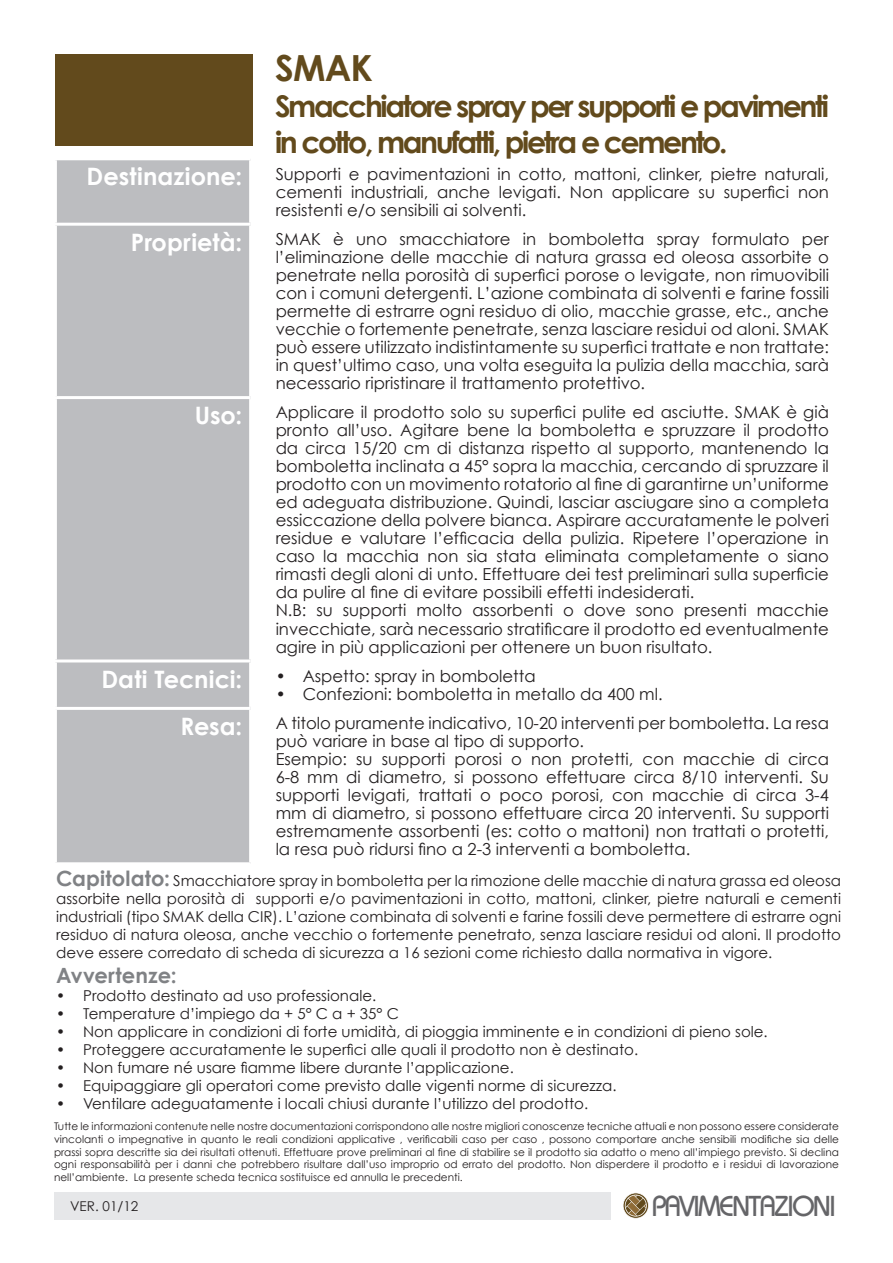
<style>
.page{position:relative;width:893px;height:1263px;background:#fff}
.page>*{position:absolute;margin:0;border:0;box-sizing:border-box;transform-origin:0 0}
.t1{font:700 36px "Century Gothic";color:#624a1c}
.t2{font:700 30px/36px "Century Gothic";letter-spacing:-.08em;color:#624a1c}
.t3{font:500 28.65px "Bauhaus LT";letter-spacing:-.05em;color:#656568}
.Normale{font:700 24px "Century Gothic";letter-spacing:.005em;color:#fff}
.Normale-2{font:700 21px "Century Gothic";color:#808285}
.Normale-3{font:16.5px/18px "Century Gothic";color:#231f20;text-align:justify}
.Normale-4{font:15px/18px "Century Gothic";color:#231f20;text-align:justify}
.t4{font:13.5px "Century Gothic";color:#231f20}
.t5{font:10.5px/12.6px "Century Gothic";color:#231f20;text-align:justify}
.s1{font-weight:700;font-size:21px;color:#808285}
</style>
<div class="page">
<svg style="left:623px;top:1193px;width:26px;height:25px"></svg>
<div style="left:54px;top:1192px;width:556px;height:28px;background:#e6e7e9"></div>
<div style="left:57px;top:160px;width:192px;height:702px;background:#bcbdc0"></div>
<hr style="left:54px;top:223px;width:197px;height:3px;background:#fff">
<hr style="left:54px;top:396px;width:197px;height:3px;background:#fff">
<hr style="left:54px;top:659px;width:197px;height:3px;background:#fff">
<hr style="left:54px;top:707px;width:197px;height:3px;background:#fff">
<div style="left:55px;top:54px;width:198px;height:91px;background:#624a1c"></div>
<p class="t1" style="left:275px;top:45px;width:99px">SMAK</p>
<p class="t2" style="left:275px;top:87px;width:555px">Smacchiatore spray per supporti e pavimenti in cotto, manufatti, pietra e cemento.</p>
<p class="Normale" style="left:87px;top:161px;width:157px">Destinazione:</p>
<p class="Normale-3" style="left:276px;top:164px;width:555px">Supporti e pavimentazioni in cotto, mattoni, clinker, pietre naturali, cementi industriali, anche levigati. Non applicare su superfici non resistenti e/o sensibili ai solventi.</p>
<p class="Normale" style="left:131px;top:227px;width:113px">Proprietà:</p>
<p class="Normale-3" style="left:276px;top:230px;width:555px">SMAK è uno smacchiatore in bomboletta spray formulato per l’eliminazione delle macchie di natura grassa ed oleosa assorbite o penetrate nella porosità di superfici porose o levigate, non rimuovibili con i comuni detergenti. L’azione combinata di solventi e farine fossili permette di estrarre ogni residuo di olio, macchie grasse, etc., anche vecchie o fortemente penetrate, senza lasciare residui od aloni. SMAK può essere utilizzato indistintamente su superfici trattate e non trattate: in quest’ultimo caso, una volta eseguita la pulizia della macchia, sarà necessario ripristinare il trattamento protettivo.</p>
<p class="Normale" style="left:195px;top:400px;width:49px">Uso:</p>
<p class="Normale-3" style="left:276px;top:403px;width:555px">Applicare il prodotto solo su superfici pulite ed asciutte. SMAK è già pronto all’uso. Agitare bene la bomboletta e spruzzare il prodotto da circa 15/20 cm di distanza rispetto al supporto, mantenendo la bomboletta inclinata a 45° sopra la macchia, cercando di spruzzare il prodotto con un movimento rotatorio al fine di garantirne un’uniforme ed adeguata distribuzione. Quindi, lasciar asciugare sino a completa essiccazione della polvere bianca. Aspirare accuratamente le polveri residue e valutare l’efficacia della pulizia. Ripetere l’operazione in caso la macchia non sia stata eliminata completamente o siano rimasti degli aloni di unto. Effettuare dei test preliminari sulla superficie da pulire al fine di evitare possibili effetti indesiderati.</p>
<p class="Normale-3" style="left:276px;top:601px;width:555px">N.B: su supporti molto assorbenti o dove sono presenti macchie invecchiate, sarà necessario stratificare il prodotto ed eventualmente agire in più applicazioni per ottenere un buon risultato.</p>
<p class="Normale" style="left:101px;top:664px;width:142px">Dati Tecnici:</p>
<p class="Normale-3" style="left:276px;top:667px;width:262px">• Aspetto: spray in bomboletta</p>
<p class="Normale-3" style="left:276px;top:685px;width:388px">• Confezioni: bomboletta in metallo da 400 ml.</p>
<p class="Normale" style="left:180px;top:711px;width:63px">Resa:</p>
<p class="Normale-3" style="left:276px;top:714px;width:555px">A titolo puramente indicativo, 10-20 interventi per bomboletta. La resa può variare in base al tipo di supporto.</p>
<p class="Normale-3" style="left:276px;top:750px;width:555px">Esempio: su supporti porosi o non protetti, con macchie di circa 6-8 mm di diametro, si possono effettuare circa 8/10 interventi. Su supporti levigati, trattati o poco porosi, con macchie di circa 3-4 mm di diametro, si possono effettuare circa 20 interventi. Su supporti estremamente assorbenti (es: cotto o mattoni) non trattati o protetti, la resa può ridursi fino a 2-3 interventi a bomboletta.</p>
<p class="Normale-4" style="left:56px;top:871px;width:786px"><span class="s1">Capitolato:</span> Smacchiatore spray in bomboletta per la rimozione delle macchie di natura grassa ed oleosa assorbite nella porosità di supporti e/o pavimentazioni in cotto, mattoni, clinker, pietre naturali e cementi industriali (tipo SMAK della CIR). L’azione combinata di solventi e farine fossili deve permettere di estrarre ogni residuo di natura oleosa, anche vecchio o fortemente penetrato, senza lasciare residui od aloni. Il prodotto deve essere corredato di scheda di sicurezza a 16 sezioni come richiesto dalla normativa in vigore.</p>
<p class="Normale-2" style="left:56px;top:962px;width:122px">Avvertenze:</p>
<p class="Normale-4" style="left:56px;top:986px;width:322px">• Prodotto destinato ad uso professionale.</p>
<p class="Normale-4" style="left:56px;top:1004px;width:344px">• Temperature d’impiego da + 5° C a + 35° C</p>
<p class="Normale-4" style="left:56px;top:1022px;width:713px">• Non applicare in condizioni di forte umidità, di pioggia imminente e in condizioni di pieno sole.</p>
<p class="Normale-4" style="left:56px;top:1040px;width:584px">• Proteggere accuratamente le superfici alle quali il prodotto non è destinato.</p>
<p class="Normale-4" style="left:56px;top:1058px;width:459px">• Non fumare né usare fiamme libere durante l’applicazione.</p>
<p class="Normale-4" style="left:56px;top:1076px;width:562px">• Equipaggiare gli operatori come previsto dalle vigenti norme di sicurezza.</p>
<p class="Normale-4" style="left:56px;top:1094px;width:534px">• Ventilare adeguatamente i locali chiusi durante l’utilizzo del prodotto.</p>
<p class="t5" style="left:54px;top:1120px;width:786px">Tutte le informazioni contenute nelle nostre documentazioni corrispondono alle nostre migliori conoscenze tecniche attuali e non possono essere considerate vincolanti o impegnative in quanto le reali condizioni applicative , verificabili caso per caso , possono comportare anche sensibili modifiche sia delle prassi sopra descritte sia dei risultati ottenuti. Effettuare prove preliminari al fine di stabilire se il prodotto sia adatto o meno all’impiego previsto. Si declina ogni responsabilità per i danni che potrebbero risultare dall’uso improprio od errato del prodotto. Non disperdere il prodotto e i residui di lavorazione nell’ambiente. La presente scheda tecnica sostituisce ed annulla le precedenti.</p>
<p class="t4" style="left:70px;top:1198px;width:70px">VER. 01/12</p>
<h3 class="t3" style="left:652px;top:1189px;width:185px">PAVIMENTAZIONI</h3>
</div>
